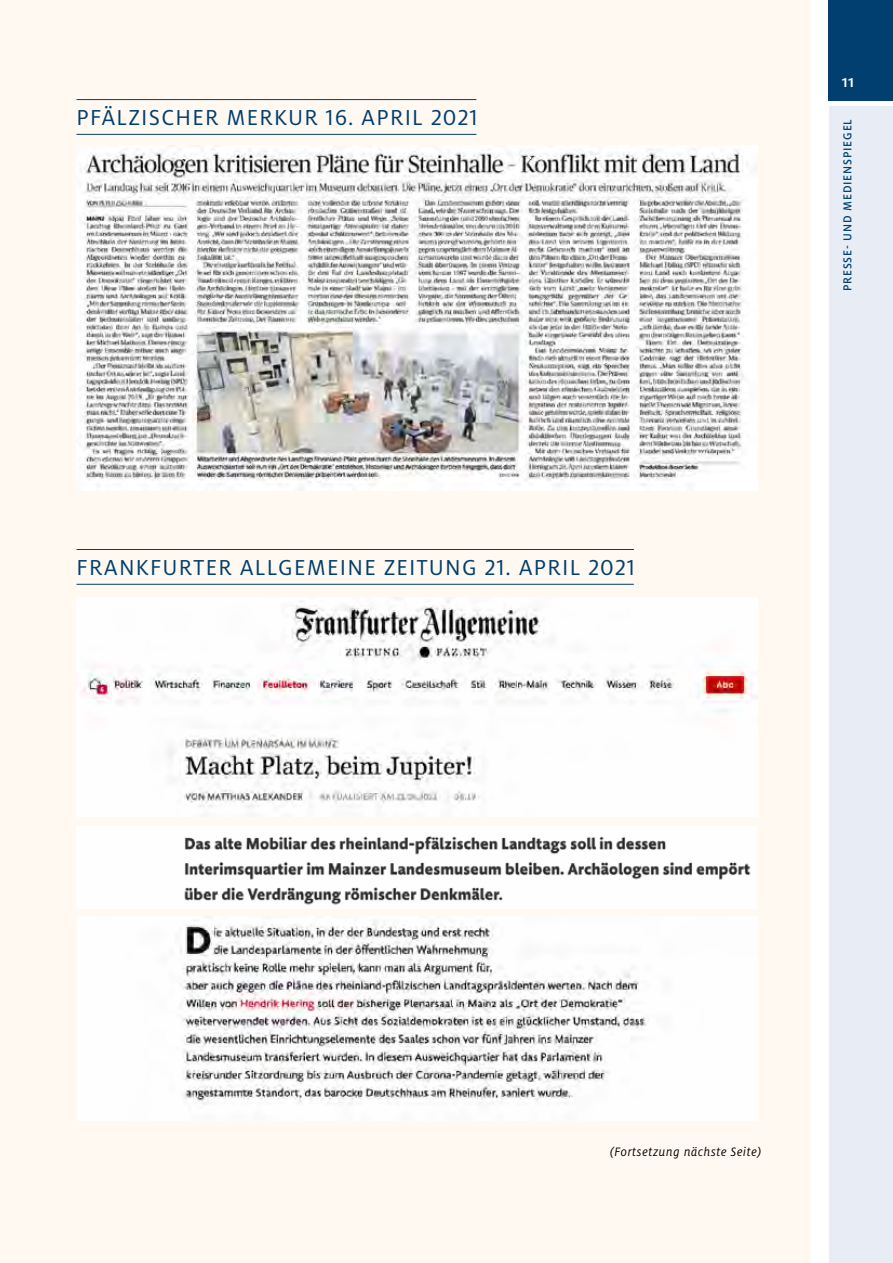
<style>
.page{position:relative;width:893px;height:1263px;background:#fff}
.page>*{position:absolute;margin:0;border:0;box-sizing:border-box;transform-origin:0 0}
.t1{font:24px "Milo OT";letter-spacing:.05em;color:#003f6f}
.t2{font:500 18px "Milo OT";color:#fff}
.t3{font:italic 13.5px "Milo OT";letter-spacing:.05em;color:#000}
.t4{font:500 12.75px "Milo OT";letter-spacing:.07em;color:#003f6f;scale:.95 1}
</style>
<div class="page">
<div style="left:0;top:0;width:809px;height:1263px;background:#fff9f2"></div>
<div style="left:829px;top:0;width:64px;height:100px;background:#003f6f"></div>
<div style="left:829px;top:106px;width:64px;height:1157px;background:#e8ecf4"></div>
<hr style="left:77px;top:99px;width:399px;height:1px;background:#003f6f">
<hr style="left:77px;top:134px;width:399px;height:1px;background:#003f6f">
<hr style="left:77px;top:549px;width:557px;height:1px;background:#003f6f">
<hr style="left:77px;top:584px;width:557px;height:1px;background:#003f6f">
<img style="left:77px;top:146px;width:681px;height:344px">
<img style="left:77px;top:597px;width:681px;height:220px">
<img style="left:76px;top:826px;width:681px;height:82px">
<img style="left:77px;top:916px;width:681px;height:204px">
<p class="t1" style="left:77px;top:105px;width:402px">PFÄLZISCHER MERKUR 16. APRIL 2021</p>
<p class="t1" style="left:77px;top:555px;width:560px">FRANKFURTER ALLGEMEINE ZEITUNG 21. APRIL 2021</p>
<p class="t2" style="left:842px;top:72px;width:14px">11</p>
<p class="t4" style="left:840px;top:291px;width:183px;rotate:-90deg">Presse- und Medienspiegel</p>
<p class="t3" style="left:610px;top:1144px;width:153px">(Fortsetzung nächste Seite)</p>
</div>
